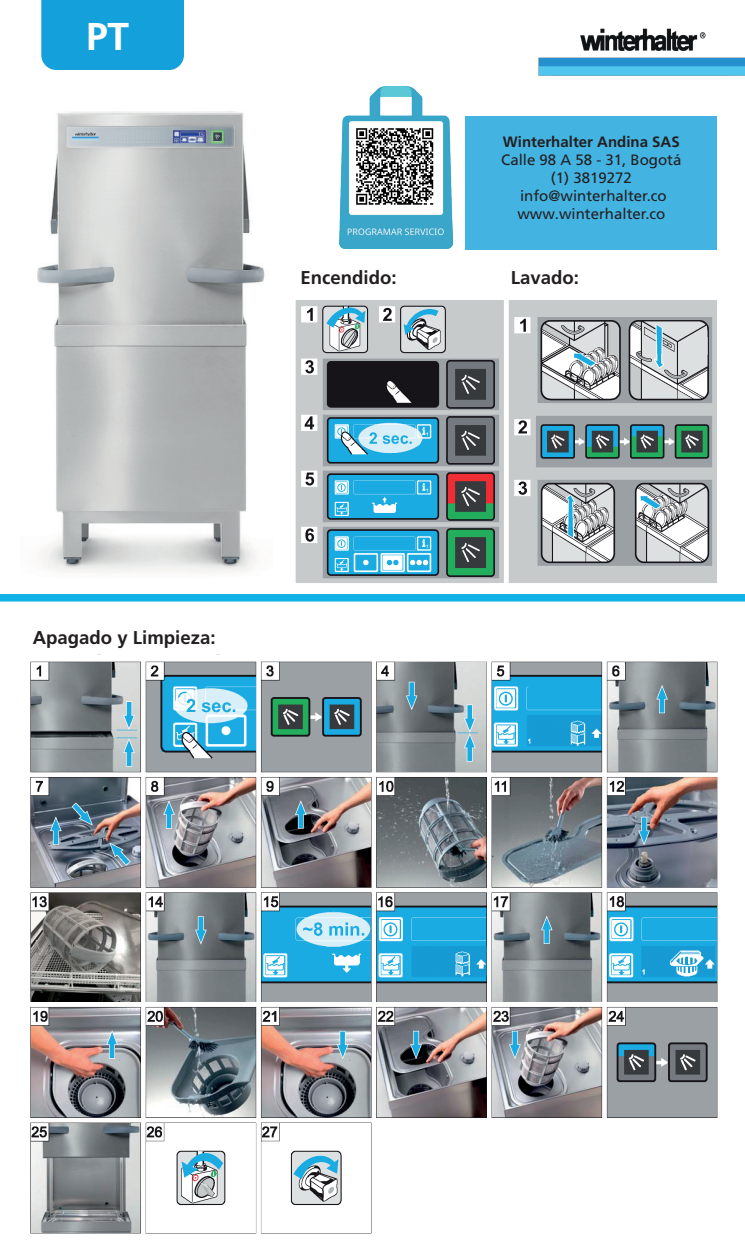
<style>
.page{position:relative;width:745px;height:1260px;background:#fff}
.page>*{position:absolute;margin:0;border:0;box-sizing:border-box;transform-origin:0 0}
.t1{font:700 38.75px "Frutiger LT Pro";color:#fff}
.t2{font:700 18.5px "Frutiger LT Pro";color:#231f20}
.t3{font:15px/18px "Frutiger LT Pro";color:#231f20;text-align:center}
.t4{font:700 15px "Frutiger LT Pro";color:#231f20}
</style>
<div class="page">
<img style="left:37px;top:111px;width:228px;height:462px">
<div style="left:41px;top:0;width:143px;height:70px;background:#14a0db"></div>
<div style="left:465px;top:116px;width:251px;height:134px;background:#43b3e2"></div>
<div style="left:0;top:594px;width:744px;height:7px;background:#11b2e5"></div>
<img style="left:30px;top:654px;width:688px;height:347px">
<img style="left:295px;top:300px;width:422px;height:283px">
<img style="left:30px;top:1007px;width:688px;height:227px">
<img style="left:339px;top:86px;width:113px;height:162px">
<img style="left:538px;top:28px;width:206px;height:48px">
<img style="left:352px;top:123px;width:86px;height:88px">
<h1 class="t1" style="left:86px;top:13px;width:45px">PT</h1>
<p class="t4" style="left:502px;top:133px;width:178px">Winterhalter Andina SAS</p>
<p class="t3" style="left:501px;top:151px;width:182px">Calle 98 A 58 - 31, Bogotá (1) 3819272 info@winterhalter.co www.winterhalter.co</p>
<p class="t2" style="left:300px;top:267px;width:97px">Encendido:</p>
<p class="t2" style="left:510px;top:267px;width:70px">Lavado:</p>
<p class="t2" style="left:33px;top:627px;width:184px">Apagado y Limpieza:</p>
</div>
